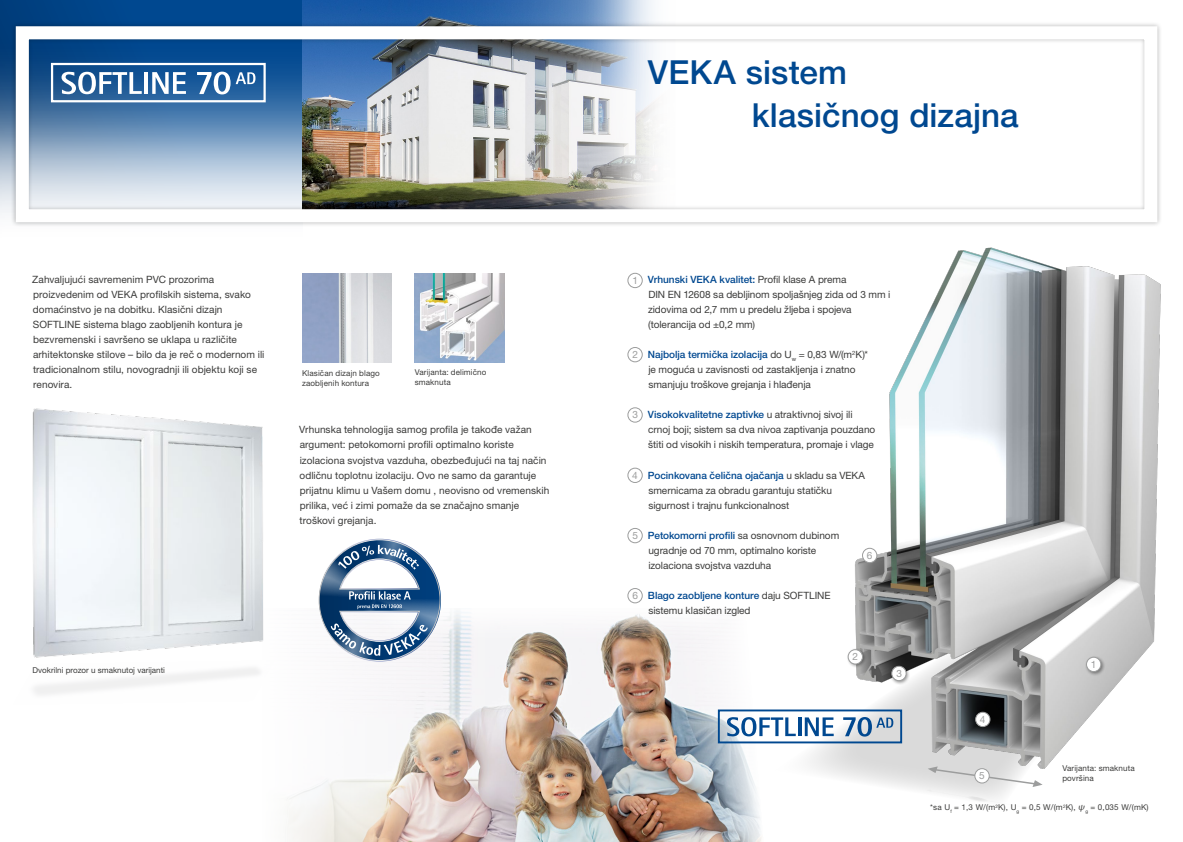
<style>
.page{position:relative;width:1183px;height:842px;background:#fff}
.page>*{position:absolute;margin:0;border:0;box-sizing:border-box;transform-origin:0 0}
.t1{font:500 33.2px/42.2px "Helvetica Neue LT Pro";letter-spacing:.005em;color:#004890}
.t2{font:10.1px/15.1px "Helvetica Neue LT Pro";color:#3b3b3a}
.t3{font:10.1px "Helvetica Neue LT Pro";color:#9c9d9d}
.t4{font:8px/10px "Helvetica Neue LT Pro";letter-spacing:.01em;color:#3b3b3a}
.s1{color:#9c9d9d}
.s2{font-weight:500;color:#004890}
.s3{font-family:"Lucida Math";font-style:italic}
</style>
<div class="page">
<svg style="left:772px;top:736px;width:271px;height:54px"></svg>
<img style="left:779px;top:247px;width:382px;height:531px">
<img style="left:287px;top:648px;width:477px;height:194px">
<div style="left:0;top:0;width:302px;height:237px;background:linear-gradient(to right,#004081,#004b96)"></div>
<div style="left:0;top:44px;width:694px;height:462px;background:#fff"></div>
<img style="left:302px;top:0;width:277px;height:21px">
<img style="left:32px;top:408px;width:232px;height:277px">
<svg style="left:922px;top:766px;width:120px;height:36px"></svg>
<div style="left:717px;top:709px;width:184px;height:34px;border:2px solid #004890"></div>
<svg style="left:726px;top:717px;width:69px;height:19px"></svg>
<hr style="left:797px;top:717px;width:3px;height:19px;background:#004890">
<svg style="left:804px;top:717px;width:29px;height:19px"></svg>
<svg style="left:843px;top:717px;width:50px;height:20px"></svg>
<div style="left:579px;top:0;width:297px;height:305px;background:#fff"></div>
<div style="left:741px;top:0;width:201px;height:261px;background:#fff"></div>
<div style="left:11px;top:21px;width:1151px;height:206px;background:#000;opacity:.3"></div>
<div style="left:16px;top:26px;width:1140px;height:196px;border:13px solid #fff"></div>
<img style="left:302px;top:273px;width:89px;height:89px">
<img style="left:414px;top:273px;width:90px;height:89px">
<div style="left:846px;top:648px;width:21px;height:21px;background:#000;opacity:.4"></div>
<div style="left:847px;top:650px;width:15px;height:14px;background:#fff;border-radius:50%"></div>
<div style="left:847px;top:649px;width:15px;height:15px;border:1px solid #9c9d9d;border-radius:50%"></div>
<div style="left:889px;top:664px;width:21px;height:21px;background:#000;opacity:.4"></div>
<div style="left:891px;top:666px;width:14px;height:15px;background:#fff;border-radius:50%"></div>
<div style="left:891px;top:666px;width:15px;height:15px;border:1px solid #9c9d9d;border-radius:50%"></div>
<div style="left:975px;top:712px;width:14px;height:15px;background:#fff;border-radius:50%"></div>
<div style="left:974px;top:712px;width:16px;height:15px;border:1px solid #9c9d9d;border-radius:50%"></div>
<div style="left:862px;top:548px;width:14px;height:15px;background:#fff;border-radius:50%"></div>
<div style="left:861px;top:548px;width:16px;height:15px;border:1px solid #9c9d9d;border-radius:50%"></div>
<div style="left:974px;top:769px;width:14px;height:14px;background:#fff;border-radius:50%"></div>
<div style="left:974px;top:768px;width:15px;height:15px;border:1px solid #9c9d9d;border-radius:50%"></div>
<div style="left:627px;top:273px;width:15px;height:15px;border:1px solid #9c9d9d;border-radius:50%"></div>
<div style="left:627px;top:347px;width:15px;height:15px;border:1px solid #9c9d9d;border-radius:50%"></div>
<div style="left:627px;top:407px;width:15px;height:15px;border:1px solid #9c9d9d;border-radius:50%"></div>
<div style="left:627px;top:468px;width:15px;height:15px;border:1px solid #9c9d9d;border-radius:50%"></div>
<div style="left:627px;top:528px;width:15px;height:15px;border:1px solid #9c9d9d;border-radius:50%"></div>
<div style="left:627px;top:588px;width:15px;height:15px;border:1px solid #9c9d9d;border-radius:50%"></div>
<div style="left:1084px;top:655px;width:21px;height:21px;background:#000;opacity:.4"></div>
<div style="left:1086px;top:657px;width:14px;height:14px;background:#fff;border-radius:50%"></div>
<div style="left:1085px;top:657px;width:15px;height:15px;border:1px solid #9c9d9d;border-radius:50%"></div>
<svg style="left:317px;top:538px;width:125px;height:125px"></svg>
<p class="t2" style="left:32px;top:271px;width:234px">Zahvaljujući savremenim PVC prozorima proizvedenim od VEKA profilskih sistema, svako domaćinstvo je na dobitku. Klasični dizajn SOFTLINE sistema blago zaobljenih kontura je bezvremenski i savršeno se uklapa u različite arhitektonske stilove – bilo da je reč o modernom ili tradicionalnom stilu, novogradnji ili objektu koji se renovira.</p>
<p class="t4" style="left:302px;top:368px;width:79px">Klasičan dizajn blago zaobljenih kontura</p>
<p class="t4" style="left:414px;top:367px;width:73px">Varijanta: delimično smaknuta</p>
<p class="t2" style="left:299px;top:422px;width:251px">Vrhunska tehnologija samog profila je takođe važan argument: petokomorni profili optimalno koriste izolaciona svojstva vazduha, obezbeđujući na taj način odličnu toplotnu izolaciju. Ovo ne samo da garantuje prijatnu klimu u Vašem domu , neovisno od vremenskih prilika, već i zimi pomaže da se značajno smanje troškovi grejanja.</p>
<p class="t4" style="left:33px;top:665px;width:134px">Dvokrilni prozor u smaknutoj varijanti</p>
<h1 class="t1" style="left:751px;top:51px;width:268px;text-indent:-104px">VEKA sistem<br>klasičnog dizajna</h1>
<p class="t2" style="left:648px;top:271px;width:244px;text-indent:-16px"><span class="s1">1</span> <span class="s2">Vrhunski VEKA kvalitet:</span> Profil klase A prema<br>DIN EN 12608 sa debljinom spoljašnjeg zida od 3 mm i zidovima od 2,7 mm u predelu žljeba i spojeva (tolerancija od ±0,2 mm)</p>
<p class="t2" style="left:648px;top:347px;width:221px;text-indent:-16px"><span class="s1">2</span> <span class="s2">Najbolja termička izolacija</span> do U<sub>w</sub> = 0,83 W/(m<sup>2</sup>K)* je moguća u zavisnosti od zastakljenja i znatno smanjuju troškove grejanja i hlađenja</p>
<p class="t2" style="left:648px;top:407px;width:228px;text-indent:-16px"><span class="s1">3</span> <span class="s2">Visokokvalitetne zaptivke</span> u atraktivnoj sivoj ili crnoj boji; sistem sa dva nivoa zaptivanja pouzdano štiti od visokih i niskih temperatura, promaje i vlage</p>
<p class="t2" style="left:648px;top:467px;width:218px;text-indent:-16px"><span class="s1">4</span> <span class="s2">Pocinkovana čelična ojačanja</span> u skladu sa VEKA smernicama za obradu garantuju statičku sigurnost i trajnu funkcionalnost</p>
<p class="t2" style="left:648px;top:527px;width:192px;text-indent:-16px"><span class="s1">5</span> <span class="s2">Petokomorni profili</span> sa osnovnom dubinom ugradnje od 70 mm, optimalno koriste izolaciona svojstva vazduha</p>
<p class="t2" style="left:648px;top:588px;width:183px;text-indent:-16px"><span class="s1">6</span> <span class="s2">Blago zaobljene konture</span> daju SOFTLINE sistemu klasičan izgled</p>
<p class="t3" style="left:866px;top:549px;width:7px">6</p>
<p class="t3" style="left:852px;top:650px;width:7px">2</p>
<p class="t3" style="left:896px;top:667px;width:7px">3</p>
<p class="t3" style="left:979px;top:713px;width:7px">4</p>
<p class="t3" style="left:979px;top:769px;width:7px">5</p>
<p class="t3" style="left:1090px;top:658px;width:7px">1</p>
<p class="t4" style="left:1062px;top:763px;width:74px">Varijanta: smaknuta površina</p>
<p class="t4" style="left:930px;top:802px;width:220px">*sa U<sub>f</sub> = 1,3 W/(m<sup>2</sup>K), U<sub>g</sub> = 0,5 W/(m<sup>2</sup>K), <span class="s3">ψ</span><sub>g</sub> = 0,035 W/(mK)</p>
</div>
